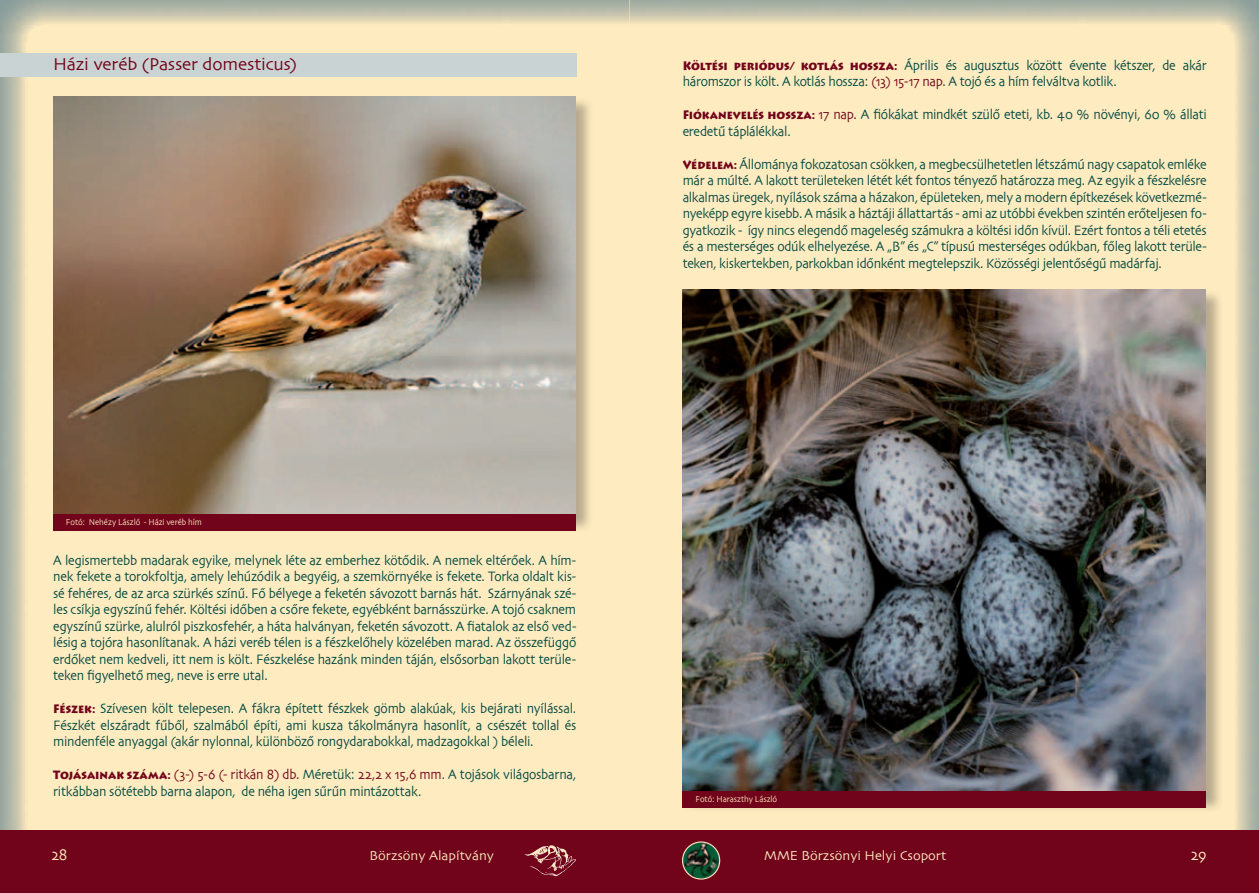
<style>
.page{position:relative;width:1259px;height:893px;background:#fff}
.page>*{position:absolute;margin:0;border:0;box-sizing:border-box;transform-origin:0 0}
.t1{font:18px "Skia";letter-spacing:-.015em;color:#71031a}
.t2{font:16.5px "Skia";color:#feebbf;scale:.9 1}
.t3{font:14.25px/16.5px "Skia";letter-spacing:-.02em;color:#004841;text-align:justify;scale:.9 1}
.t4{font:13.5px "Skia";color:#feebbf}
.t5{font:9px "Skia";letter-spacing:-.01em;color:#feebbf;scale:.9 1}
.s1{font-family:"Lithos Pro";font-weight:900;font-size:12px;color:#71031a}
.s2{color:#71031a}
</style>
<div class="page">
<div style="left:0;top:0;width:629px;height:893px;background:#feebbf"></div>
<img style="left:0;top:52px;width:27px;height:779px">
<div style="left:0;top:831px;width:629px;height:62px;background:#71031a"></div>
<img style="left:525px;top:845px;width:50px;height:26px">
<div style="left:629px;top:0;width:630px;height:893px;background:#feebbf"></div>
<img style="left:1234px;top:52px;width:25px;height:779px">
<div style="left:629px;top:831px;width:630px;height:62px;background:#71031a"></div>
<img style="left:683px;top:842px;width:36px;height:36px;border-radius:18px">
<div style="left:682px;top:841px;width:38px;height:39px;border:1px solid #feebbf;border-radius:50%"></div>
<div style="left:0;top:53px;width:576px;height:24px;background:#cad3d3"></div>
<img style="left:53px;top:97px;width:523px;height:417px">
<div style="left:53px;top:514px;width:523px;height:17px;background:#71031a"></div>
<img style="left:682px;top:289px;width:538px;height:520px">
<img style="left:683px;top:290px;width:522px;height:501px">
<div style="left:682px;top:791px;width:523px;height:17px;background:#71031a"></div>
<p class="t1" style="left:53px;top:53px;width:245px">Házi veréb (Passer domesticus)</p>
<p class="t5" style="left:66px;top:517px;width:153px">Fotó: Nehézy László - Házi veréb hím</p>
<p class="t3" style="left:53px;top:553px;width:583px">A legismertebb madarak egyike, melynek léte az emberhez kötődik. A nemek eltérőek. A hím&shy;nek fekete a torokfoltja, amely lehúzódik a begyéig, a szemkörnyéke is fekete. Torka oldalt kis&shy;sé fehéres, de az arca szürkés színű. Fő bélyege a feketén sávozott barnás hát. Szárnyának szé&shy;les csíkja egyszínű fehér. Költési időben a csőre fekete, egyébként barnásszürke. A tojó csaknem egyszínű szürke, alulról piszkosfehér, a háta halványan, feketén sávozott. A fiatalok az első ved&shy;lésig a tojóra hasonlítanak. A házi veréb télen is a fészkelőhely közelében marad. Az összefüggő erdőket nem kedveli, itt nem is költ. Fészkelése hazánk minden táján, elsősorban lakott terüle&shy;teken figyelhető meg, neve is erre utal.</p>
<p class="t3" style="left:53px;top:701px;width:583px"><span class="s1">Fészek:</span> Szívesen költ telepesen. A fákra épített fészkek gömb alakúak, kis bejárati nyílással.<br>Fészkét elszáradt fűből, szalmából építi, ami kusza tákolmányra hasonlít, a csészét tollal és mindenféle anyaggal (akár nylonnal, különböző rongydarabokkal, madzagokkal ) béleli.</p>
<p class="t3" style="left:53px;top:767px;width:583px"><span class="s1">Tojásainak száma:</span> <span class="s2">(3-) 5-6 (- ritkán 8) db.</span> Méretük: <span class="s2">22,2 x 15,6 mm</span>. A tojások világosbarna, ritkábban sötétebb barna alapon, de néha igen sűrűn mintázottak.</p>
<p class="t3" style="left:682px;top:58px;width:584px"><span class="s1">Költési periódus/ kotlás hossza:</span> Április és augusztus között évente kétszer, de akár háromszor is költ. A kotlás hossza: <span class="s2">(13) 15-17 nap</span>. A tojó és a hím felváltva kotlik.</p>
<p class="t3" style="left:682px;top:107px;width:584px"><span class="s1">Fiókanevelés hossza:</span> <span class="s2">17 nap.</span> A fiókákat mindkét szülő eteti, kb. 40 % növényi, 60 % állati eredetű táplálékkal.</p>
<p class="t3" style="left:682px;top:157px;width:584px"><span class="s1">Védelem:</span> Állománya fokozatosan csökken, a megbecsülhetetlen létszámú nagy csapatok emléke már a múlté. A lakott területeken létét két fontos tényező határozza meg. Az egyik a fészkelésre alkalmas üregek, nyílások száma a házakon, épületeken, mely a modern építkezések következmé&shy;nyeképp egyre kisebb. A másik a háztáji állattartás - ami az utóbbi években szintén erőteljesen fo&shy;gyatkozik - így nincs elegendő mageleség számukra a költési időn kívül. Ezért fontos a téli etetés és a mesterséges odúk elhelyezése. A „B” és „C” típusú mesterséges odúkban, főleg lakott terüle&shy;teken, kiskertekben, parkokban időnként megtelepszik. Közösségi jelentőségű madárfaj.</p>
<p class="t5" style="left:695px;top:794px;width:92px">Fotó: Haraszthy László</p>
<p class="t2" style="left:51px;top:845px;width:19px">28</p>
<p class="t4" style="left:369px;top:848px;width:126px">Börzsöny Alapítvány</p>
<p class="t4" style="left:764px;top:848px;width:184px">MME Börzsönyi Helyi Csoport</p>
<p class="t2" style="left:1190px;top:845px;width:19px">29</p>
</div>
